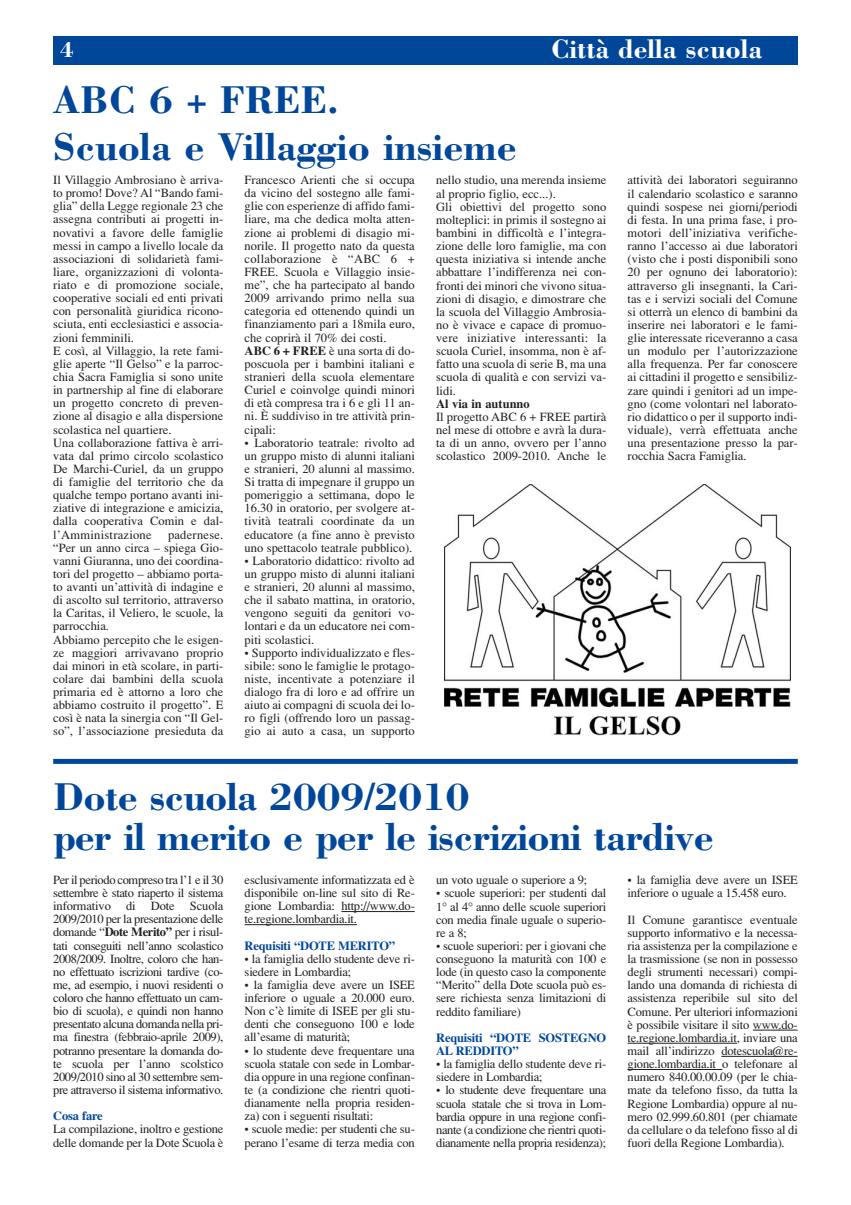
<style>
.page{position:relative;width:851px;height:1205px;background:#fff}
.page>*{position:absolute;margin:0;border:0;box-sizing:border-box;transform-origin:0 0}
.t1{font:700 40px/40px "Bodoni";letter-spacing:-.02em;color:#00479a}
.t2{font:700 40px/47.5px "Bodoni";color:#00479a}
.t3{font:700 27.5px "Bodoni";color:#fff}
.t4{font:700 22.5px "Bodoni";color:#fff}
.t5{font:12.5px/13.1px "Times";color:#231f20;text-align:justify}
.t6{font:700 12.5px/13.1px "Times";letter-spacing:-.015em;color:#00479a}
.t7{font:700 12.5px "Times";color:#231f20}
.s1{font-weight:700}
</style>
<div class="page">
<div style="left:53px;top:36px;width:744px;height:29px;background:#00479a"></div>
<img style="left:444px;top:485px;width:346px;height:251px">
<hr style="left:341px;top:911px;width:55px;height:1px;background:#231f20">
<svg style="left:396px;top:911px;width:18px;height:1px"></svg>
<hr style="left:244px;top:924px;width:113px;height:1px;background:#231f20">
<svg style="left:752px;top:1030px;width:45px;height:1px"></svg>
<hr style="left:627px;top:1043px;width:110px;height:1px;background:#231f20">
<hr style="left:721px;top:1056px;width:72px;height:1px;background:#231f20">
<hr style="left:627px;top:1069px;width:95px;height:1px;background:#231f20">
<div style="left:53px;top:759px;width:744px;height:5px;background:#00479a"></div>
<h3 class="t4" style="left:60px;top:41px;width:15px">4</h3>
<h2 class="t3" style="left:551px;top:38px;width:212px">Città della scuola</h2>
<h1 class="t2" style="left:53px;top:79px;width:465px">ABC 6 + FREE.<br>Scuola e Villaggio insieme</h1>
<p class="t5" style="left:53px;top:174px;width:172px;text-align:left">Il Villaggio Ambrosiano è arriva&shy;to promo! Dove? Al “Bando fami&shy;glia” della Legge regionale 23 che assegna contributi ai progetti in&shy;novativi a favore delle famiglie messi in campo a livello locale da associazioni di solidarietà fami&shy;liare, organizzazioni di volonta&shy;riato e di promozione sociale, cooperative sociali ed enti privati con personalità giuridica ricono&shy;sciuta, enti ecclesiastici e associa&shy;zioni femminili.<br>E così, al Villaggio, la rete fami&shy;glie aperte “Il Gelso” e la parroc&shy;chia Sacra Famiglia si sono unite in partnership al fine di elaborare un progetto concreto di preven&shy;zione al disagio e alla dispersione scolastica nel quartiere.<br>Una collaborazione fattiva è arri&shy;vata dal primo circolo scolastico<br>De Marchi-Curiel, da un gruppo di famiglie del territorio che da qualche tempo portano avanti ini&shy;ziative di integrazione e amicizia, dalla cooperativa Comin e dal&shy;l’Amministrazione</p>
<p class="t5" style="left:244px;top:174px;width:172px;text-align:left">Francesco Arienti che si occupa da vicino del sostegno alle fami&shy;glie con esperienze di affido fami&shy;liare, ma che dedica molta atten&shy;zione ai problemi di disagio mi&shy;norile. Il progetto nato da questa collaborazione è “ABC 6 +<br>FREE. Scuola e Villaggio insie&shy;me”, che ha partecipato al bando<br>2009 arrivando primo nella sua categoria ed ottenendo quindi un finanziamento pari a 18mila euro, che coprirà il 70% dei costi.<br><span class="s1">ABC 6 + FREE</span> è una sorta di do&shy;poscuola per i bambini italiani e stranieri della scuola elementare<br>Curiel e coinvolge quindi minori di età compresa tra i 6 e gli 11 an&shy;ni. È suddiviso in tre attività prin&shy;cipali:</p>
<p class="t5" style="left:244px;top:437px;width:172px">• Laboratorio teatrale: rivolto ad un gruppo misto di alunni italiani e stranieri, 20 alunni al massimo.<br>Si tratta di impegnare il gruppo un pomeriggio a settimana, dopo le 16.30 in oratorio, per svolgere at&shy;tività teatrali coordinate da un educatore (a fine anno è previsto uno spettacolo teatrale pubblico).</p>
<p class="t5" style="left:244px;top:555px;width:172px">• Laboratorio didattico: rivolto ad un gruppo misto di alunni italiani e stranieri, 20 alunni al massimo, che il sabato mattina, in oratorio, vengono seguiti da genitori vo&shy;lontari e da un educatore nei com&shy;piti scolastici.</p>
<p class="t5" style="left:244px;top:647px;width:172px">• Supporto individualizzato e fles&shy;sibile: sono le famiglie le protago&shy;niste, incentivate a potenziare il dialogo fra di loro e ad offrire un aiuto ai compagni di scuola dei lo&shy;ro figli (offrendo loro un passag&shy;gio ai auto a casa, un supporto</p>
<p class="t5" style="left:627px;top:175px;width:172px">attività dei laboratori seguiranno il calendario scolastico e saranno quindi sospese nei giorni/periodi di festa. In una prima fase, i pro&shy;motori dell’iniziativa verifiche&shy;ranno l’accesso ai due laboratori (visto che i posti disponibili sono 20 per ognuno dei laboratorio): attraverso gli insegnanti, la Cari&shy;tas e i servizi sociali del Comune si otterrà un elenco di bambini da inserire nei laboratori e le fami&shy;glie interessate riceveranno a casa un modulo per l’autorizzazione alla frequenza. Per far conoscere ai cittadini il progetto e sensibiliz&shy;zare quindi i genitori ad un impe&shy;gno (come volontari nel laborato&shy;rio didattico o per il supporto indi&shy;viduale), verrà effettuata anche una presentazione presso la par&shy;rocchia Sacra Famiglia.</p>
<p class="t5" style="left:436px;top:175px;width:172px;text-align:left">nello studio, una merenda insieme al proprio figlio, ecc...).<br>Gli obiettivi del progetto sono molteplici: in primis il sostegno ai bambini in difficoltà e l’integra&shy;zione delle loro famiglie, ma con questa iniziativa si intende anche abbattare l’indifferenza nei con&shy;fronti dei minori che vivono situa&shy;zioni di disagio, e dimostrare che la scuola del Villaggio Ambrosia&shy;no è vivace e capace di promuo&shy;vere iniziative interessanti: la scuola Curiel, insomma, non è af&shy;fatto una scuola di serie B, ma una scuola di qualità e con servizi va&shy;lidi.</p>
<p class="t7" style="left:436px;top:399px;width:95px">Al via in autunno</p>
<p class="t5" style="left:436px;top:411px;width:172px">Il progetto ABC 6 + FREE partirà nel mese di ottobre e avrà la dura&shy;ta di un anno, ovvero per l’anno scolastico 2009-2010. Anche le</p>
<p class="t5" style="left:53px;top:529px;width:172px;text-align:left;text-indent:115px">padernese. “Per un anno circa – spiega Gio&shy;vanni Giuranna, uno dei coordina&shy;tori del progetto – abbiamo porta&shy;to avanti un’attività di indagine e di ascolto sul territorio, attraverso la Caritas, il Veliero, le scuole, la parrocchia.<br>Abbiamo percepito che le esigen&shy;ze maggiori arrivavano proprio dai minori in età scolare, in parti&shy;colare dai bambini della scuola primaria ed è attorno a loro che abbiamo costruito il progetto”. E così è nata la sinergia con “Il Gel&shy;so”, l’associazione presieduta da</p>
<h1 class="t1" style="left:53px;top:780px;width:662px">Dote scuola 2009/2010<br>per il merito e per le iscrizioni tardive</h1>
<p class="t5" style="left:53px;top:874px;width:172px">Per il periodo compreso tra l’1 e il 30 settembre è stato riaperto il sistema informativo di Dote Scuola 2009/2010 per la presentazione delle domande “<span class="s1">Dote Merito”</span> per i risul&shy;tati conseguiti nell’anno scolastico 2008/2009. Inoltre, coloro che han&shy;no effettuato iscrizioni tardive (co&shy;me, ad esempio, i nuovi residenti o coloro che hanno effettuato un cam&shy;bio di scuola), e quindi non hanno presentato alcuna domanda nella pri&shy;ma finestra (febbraio-aprile 2009), potranno presentare la domanda do&shy;te scuola per l’anno scolstico 2009/2010 sino al 30 settembre sem&shy;pre attraverso il sistema informativo.</p>
<p class="t6" style="left:53px;top:1111px;width:51px">Cosa fare</p>
<p class="t5" style="left:53px;top:1124px;width:172px">La compilazione, inoltro e gestione delle domande per la Dote Scuola è</p>
<p class="t5" style="left:244px;top:874px;width:172px">esclusivamente informatizzata ed è disponibile on-line sul sito di Re&shy;gione Lombardia: http://www.do&shy;te.regione.lombardia.it.</p>
<p class="t6" style="left:244px;top:940px;width:152px">Requisiti “DOTE MERITO”</p>
<p class="t5" style="left:244px;top:953px;width:172px">• la famiglia dello studente deve ri&shy;siedere in Lombardia;</p>
<p class="t5" style="left:244px;top:979px;width:172px">• la famiglia deve avere un ISEE inferiore o uguale a 20.000 euro.<br>Non c’è limite di ISEE per gli stu&shy;denti che conseguono 100 e lode all’esame di maturità;</p>
<p class="t5" style="left:244px;top:1045px;width:172px">• lo studente deve frequentare una scuola statale con sede in Lombar&shy;dia oppure in una regione confinan&shy;te (a condizione che rientri quoti&shy;dianamente nella propria residen&shy;za) con i seguenti risultati:</p>
<p class="t5" style="left:244px;top:1124px;width:172px">• scuole medie: per studenti che su&shy;perano l’esame di terza media con</p>
<p class="t5" style="left:436px;top:875px;width:153px">un voto uguale o superiore a 9;</p>
<p class="t5" style="left:436px;top:888px;width:172px">• scuole superiori: per studenti dal 1° al 4° anno delle scuole superiori con media finale uguale o superio&shy;re a 8;</p>
<p class="t5" style="left:436px;top:940px;width:172px">• scuole superiori: per i giovani che conseguono la maturità con 100 e lode (in questo caso la componente “Merito” della Dote scuola può es&shy;sere richiesta senza limitazioni di reddito familiare)</p>
<p class="t6" style="left:436px;top:1032px;width:172px">Requisiti “DOTE SOSTEGNO<br>AL REDDITO”</p>
<p class="t5" style="left:436px;top:1058px;width:172px">• la famiglia dello studente deve ri&shy;siedere in Lombardia;</p>
<p class="t5" style="left:436px;top:1085px;width:172px">• lo studente deve frequentare una scuola statale che si trova in Lom&shy;bardia oppure in una regione confi&shy;nante (a condizione che rientri quoti&shy;dianamente nella propria residenza);</p>
<p class="t5" style="left:627px;top:875px;width:172px">• la famiglia deve avere un ISEE inferiore o uguale a 15.458 euro.</p>
<p class="t5" style="left:627px;top:914px;width:172px">Il Comune garantisce eventuale supporto informativo e la necessa&shy;ria assistenza per la compilazione e la trasmissione (se non in possesso degli strumenti necessari) compi&shy;lando una domanda di richiesta di assistenza reperibile sul sito del Comune. Per ulteriori informazioni è possibile visitare il sito www.do&shy;te.regione.lombardia.it, inviare una mail all’indirizzo dotescuola@re&shy;gione.lombardia.it o telefonare al numero 840.00.00.09 (per le chia&shy;mate da telefono fisso, da tutta la Regione Lombardia) oppure al nu&shy;mero 02.999.60.801 (per chiamate da cellulare o da telefono fisso al di fuori della Regione Lombardia).</p>
</div>
